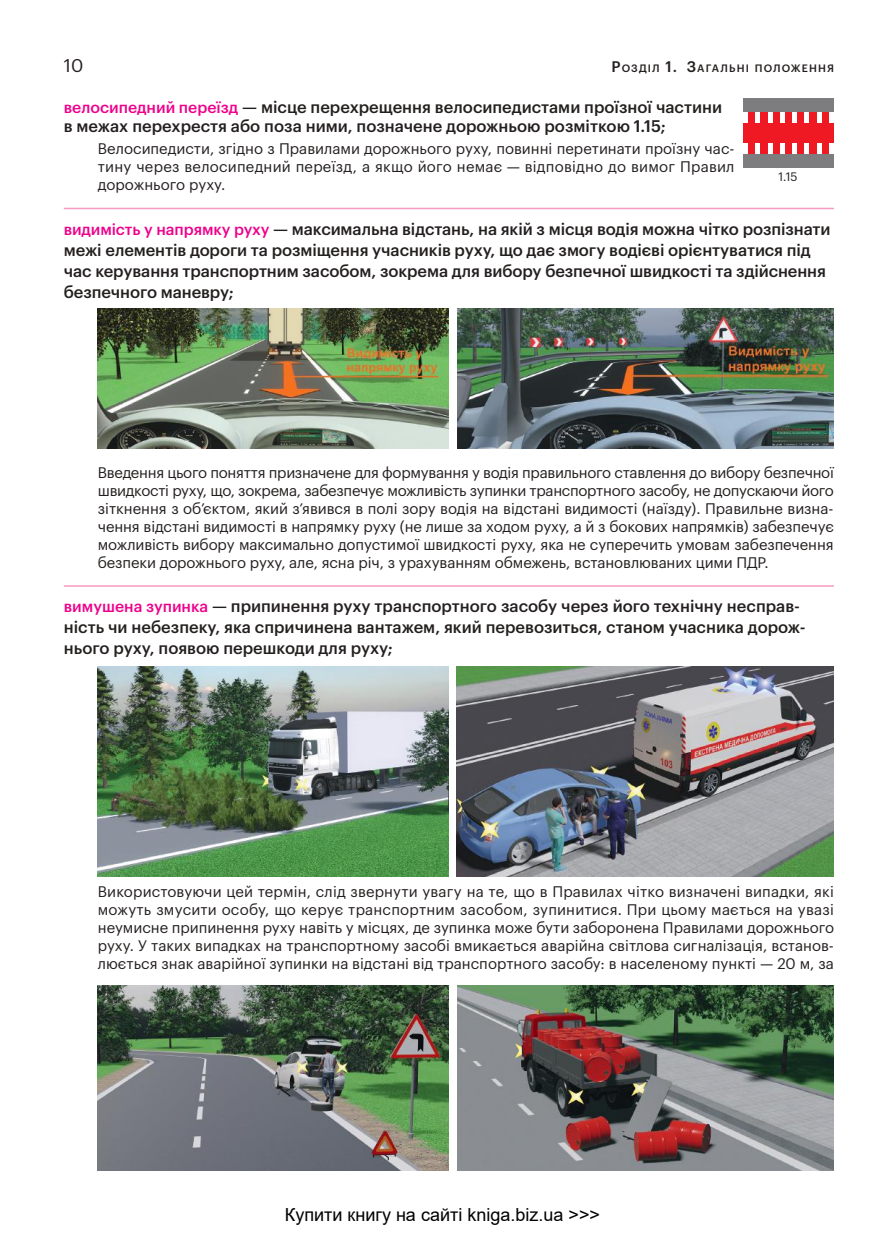
<style>
.page{position:relative;width:885px;height:1259px;background:#fff}
.page>*{position:absolute;margin:0;border:0;box-sizing:border-box;transform-origin:0 0}
.t1{font:18px "Arial";color:#000}
.t2{font:18px "Graphik LC";color:#241f1f}
.t3{font:500 16.5px/21px "Graphik LC";letter-spacing:-.005em;color:#241f1f}
.t4{font:15px/18px "Graphik LC";color:#241f1f;text-align:justify}
.t5{font:12px "Graphik LC";color:#241f1f}
.t6{font:500 10.5px "Graphik LC";letter-spacing:.105em;color:#241f1f}
.s1{font-size:15px}
.s2{font-size:15.75px;color:#ee008c}
</style>
<div class="page">
<hr style="left:64px;top:208px;width:769px;height:1px;background:#f69bc2">
<hr style="left:64px;top:585px;width:769px;height:2px;background:#f69bc2">
<div style="left:743px;top:98px;width:90px;height:70px;background:#7d7c7e"></div>
<div style="left:743px;top:112px;width:90px;height:42px;background:#ef1923"></div>
<div style="left:743px;top:143px;width:5px;height:10px;background:#fff"></div>
<div style="left:743px;top:112px;width:5px;height:11px;background:#fff"></div>
<div style="left:755px;top:143px;width:5px;height:10px;background:#fff"></div>
<div style="left:755px;top:112px;width:5px;height:11px;background:#fff"></div>
<div style="left:767px;top:143px;width:5px;height:10px;background:#fff"></div>
<div style="left:767px;top:112px;width:5px;height:11px;background:#fff"></div>
<div style="left:804px;top:143px;width:5px;height:10px;background:#fff"></div>
<div style="left:804px;top:112px;width:5px;height:11px;background:#fff"></div>
<div style="left:779px;top:143px;width:5px;height:10px;background:#fff"></div>
<div style="left:779px;top:112px;width:5px;height:11px;background:#fff"></div>
<div style="left:816px;top:143px;width:5px;height:10px;background:#fff"></div>
<div style="left:816px;top:112px;width:5px;height:11px;background:#fff"></div>
<div style="left:792px;top:143px;width:5px;height:10px;background:#fff"></div>
<div style="left:792px;top:112px;width:5px;height:11px;background:#fff"></div>
<div style="left:828px;top:143px;width:5px;height:10px;background:#fff"></div>
<div style="left:828px;top:112px;width:5px;height:11px;background:#fff"></div>
<img style="left:98px;top:308px;width:351px;height:140px">
<img style="left:457px;top:308px;width:376px;height:140px">
<img style="left:97px;top:666px;width:351px;height:210px">
<img style="left:457px;top:666px;width:376px;height:210px">
<img style="left:98px;top:985px;width:351px;height:185px">
<img style="left:457px;top:985px;width:376px;height:185px">
<p class="t2" style="left:64px;top:52px;width:21px">10</p>
<p class="t6" style="left:611px;top:60px;width:224px"><span class="s1">Р</span>озділ <span class="s1">1. З</span>агальні положення</p>
<p class="t3" style="left:64px;top:95px;width:659px;line-height:19.5px"><span class="s2">велосипедний переїзд</span> — місце перехрещення велосипедистами проїзної частини в межах перехрестя або поза ними, позначене дорожньою розміткою 1.15;</p>
<p class="t4" style="left:98px;top:139px;width:638px">Велосипедисти, згідно з Правилами дорожнього руху, повинні перетинати проїзну час&shy;тину через велосипедний переїзд, а якщо його немає — відповідно до вимог Правил дорожнього руху.</p>
<p class="t3" style="left:64px;top:217px;width:768px"><span class="s2">видимість у напрямку руху</span> — максимальна відстань, на якій з місця водія можна чітко розпізнати межі елементів дороги та розміщення учасників руху, що дає змогу водієві орієнтуватися під час керування транспортним засобом, зокрема для вибору безпечної швидкості та здійснення безпечного маневру;</p>
<p class="t5" style="left:778px;top:167px;width:20px">1.15</p>
<p class="t4" style="left:98px;top:462px;width:737px">Введення цього поняття призначене для формування у водія правильного ставлення до вибору безпечної швидкості руху, що, зокрема, забезпечує можливість зупинки транспортного засобу, не допускаючи його зіткнення з об’єктом, який з’явився в полі зору водія на відстані видимості (наїзду). Правильне визна&shy;чення відстані видимості в напрямку руху (не лише за ходом руху, а й з бокових напрямків) забезпечує можливість вибору максимально допустимої швидкості руху, яка не суперечить умовам забезпечення безпеки дорожнього руху, але, ясна річ, з урахуванням обмежень, встановлюваних цими ПДР.</p>
<p class="t3" style="left:64px;top:594px;width:743px"><span class="s2">вимушена зупинка</span> — припинення руху транспортного засобу через його технічну несправ&shy;ність чи небезпеку, яка спричинена вантажем, який перевозиться, станом учасника дорож&shy;нього руху, появою перешкоди для руху;</p>
<p class="t4" style="left:98px;top:881px;width:737px">Використовуючи цей термін, слід звернути увагу на те, що в Правилах чітко визначені випадки, які можуть змусити особу, що керує транспортним засобом, зупинитися. При цьому мається на увазі неумисне припинення руху навіть у місцях, де зупинка може бути заборонена Правилами дорожнього руху. У таких випадках на транспортному засобі вмикається аварійна світлова сигналізація, встанов&shy;люється знак аварійної зупинки на відстані від транспортного засобу: в населеному пункті — 20 м, за</p>
<p class="t1" style="left:285px;top:1202px;width:316px">Купити книгу на сайті kniga.biz.ua &gt;&gt;&gt;</p>
</div>
